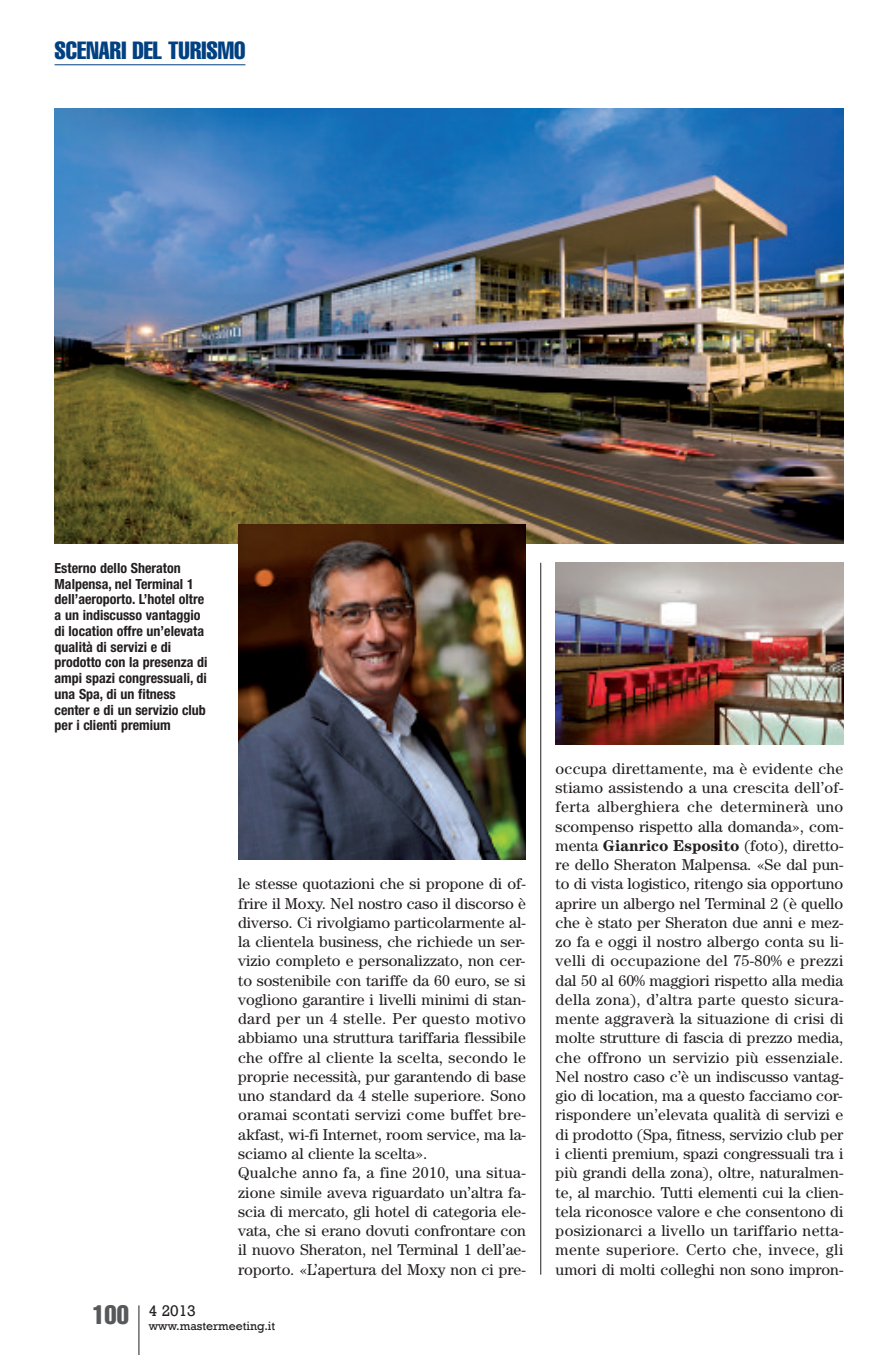
<style>
.page{position:relative;width:893px;height:1355px;background:#fff}
.page>*{position:absolute;margin:0;border:0;box-sizing:border-box;transform-origin:0 0}
.t1{font:extra-condensed 24.5px "Helvetica";color:#014081}
.t2{font:15.75px/19.2px "Century";color:#231f20;text-align:justify}
.t3{font:15.75px "Rockwell";color:#231f20}
.t4{font:700 condensed 14px/15.8px "Helvetica Neue";color:#231f20}
.t5{font:12.25px "Rockwell";color:#231f20}
.s1{font-weight:700}
</style>
<div class="page">
<hr style="left:540px;top:562px;width:1px;height:712px;background:#231f20">
<img style="left:55px;top:108px;width:788px;height:435px">
<hr style="left:138px;top:1305px;width:1px;height:49px;background:#231f20">
<hr style="left:55px;top:64px;width:190px;height:1px;background:#014081">
<img style="left:238px;top:524px;width:288px;height:335px">
<img style="left:556px;top:562px;width:287px;height:182px">
<h1 class="t1" style="left:55px;top:42px;width:192px">SCENARI DEL TURISMO</h1>
<p class="t4" style="left:55px;top:561px;width:154px">Esterno dello Sheraton<br>Malpensa, nel Terminal 1 dell’aeroporto. L’hotel oltre a un indiscusso vantaggio di location offre un’elevata qualità di servizi e di prodotto con la presenza di ampi spazi congressuali, di una Spa, di un fitness center e di un servizio club per i clienti premium</p>
<p class="t2" style="left:238px;top:875px;width:289px;text-align:left">le stesse quotazioni che si propone di of&shy;frire il Moxy. Nel nostro caso il discorso è diverso. Ci rivolgiamo particolarmente al&shy;la clientela business, che richiede un ser&shy;vizio completo e personalizzato, non cer&shy;to sostenibile con tariffe da 60 euro, se si vogliono garantire i livelli minimi di stan&shy;dard per un 4 stelle. Per questo motivo abbiamo una struttura tariffaria flessibile che offre al cliente la scelta, secondo le proprie necessità, pur garantendo di base uno standard da 4 stelle superiore. Sono oramai scontati servizi come buffet bre&shy;akfast, wi-fi Internet, room service, ma la&shy;sciamo al cliente la scelta».<br>Qualche anno fa, a fine 2010, una situa&shy;zione simile aveva riguardato un’altra fa&shy;scia di mercato, gli hotel di categoria ele&shy;vata, che si erano dovuti confrontare con il nuovo Sheraton, nel Terminal 1 dell’ae&shy;roporto. «L’apertura del Moxy non ci pre-</p>
<p class="t5" style="left:92px;top:1318px;width:184px"><sup>100</sup> www.mastermeeting.it</p>
<p class="t3" style="left:149px;top:1300px;width:49px">4 2013</p>
<p class="t2" style="left:556px;top:760px;width:289px">occupa direttamente, ma è evidente che stiamo assistendo a una crescita dell’of&shy;ferta alberghiera che determinerà uno scompenso rispetto alla domanda», com&shy;menta <span class="s1">Gianrico Esposito</span> (foto), diretto&shy;re dello Sheraton Malpensa. «Se dal pun&shy;to di vista logistico, ritengo sia opportuno aprire un albergo nel Terminal 2 (è quello che è stato per Sheraton due anni e mez&shy;zo fa e oggi il nostro albergo conta su li&shy;velli di occupazione del 75-80% e prezzi dal 50 al 60% maggiori rispetto alla media della zona), d’altra parte questo sicura&shy;mente aggraverà la situazione di crisi di molte strutture di fascia di prezzo media, che offrono un servizio più essenziale.<br>Nel nostro caso c’è un indiscusso vantag&shy;gio di location, ma a questo facciamo cor&shy;rispondere un’elevata qualità di servizi e di prodotto (Spa, fitness, servizio club per i clienti premium, spazi congressuali tra i più grandi della zona), oltre, naturalmen&shy;te, al marchio. Tutti elementi cui la clien&shy;tela riconosce valore e che consentono di posizionarci a livello un tariffario netta&shy;mente superiore. Certo che, invece, gli umori di molti colleghi non sono impron-</p>
</div>
